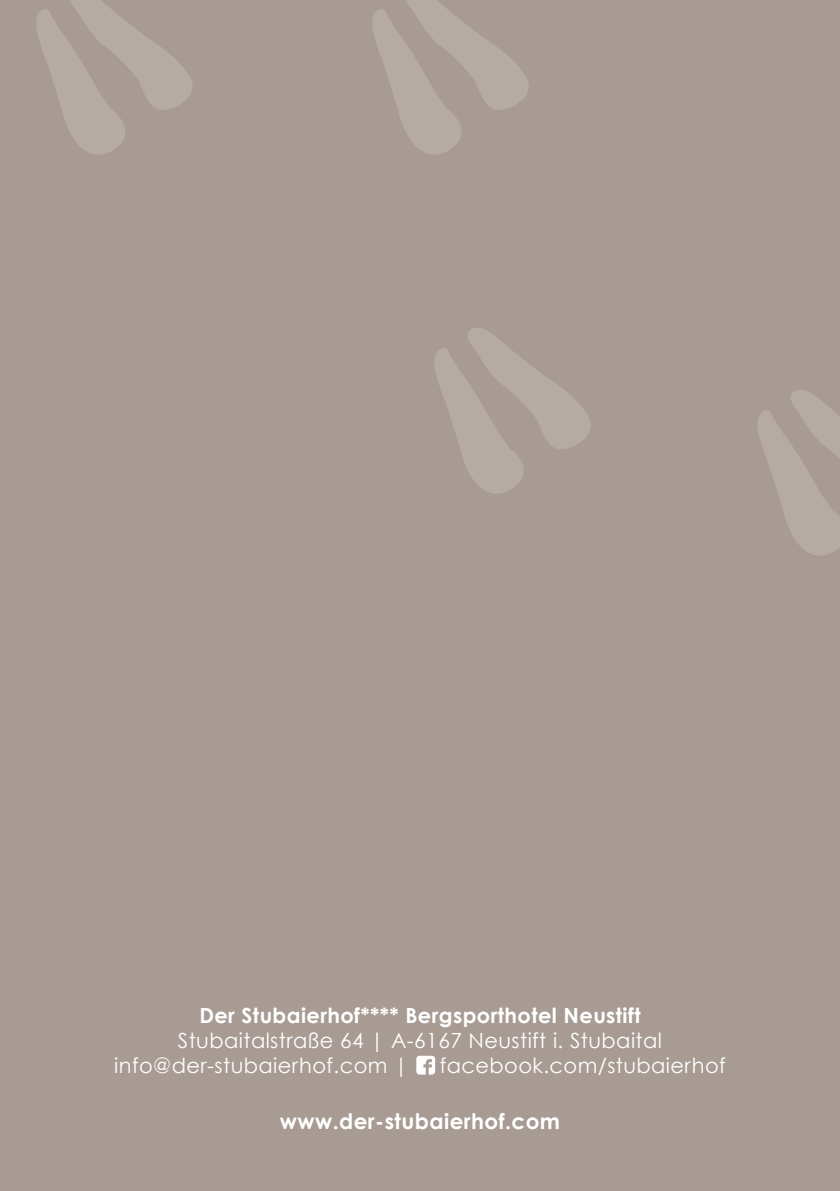
<style>
.page{position:relative;width:840px;height:1191px;background:#fff}
.page>*{position:absolute;margin:0;border:0;box-sizing:border-box;transform-origin:0 0}
.t1{font:700 21.4px "Century Gothic";letter-spacing:.02em;color:#fff}
.t2{font:21px/25px "Century Gothic";letter-spacing:.02em;color:#fff}
.t3{font:700 21px "Century Gothic";letter-spacing:.02em;color:#fff}
</style>
<div class="page">
<div style="left:0;top:0;width:839px;height:1191px;background:#a79b94"></div>
<svg style="left:416px;top:1055px;width:19px;height:19px"></svg>
<svg style="left:434px;top:328px;width:157px;height:166px"></svg>
<svg style="left:757px;top:390px;width:82px;height:166px"></svg>
<svg style="left:372px;top:0;width:157px;height:155px"></svg>
<svg style="left:36px;top:0;width:156px;height:155px"></svg>
<p class="t3" style="left:199px;top:1002px;width:442px">Der Stubaierhof**** Bergsporthotel Neustift</p>
<p class="t2" style="left:114px;top:1027px;width:549px;text-indent:64px">Stubaitalstraße 64 | A-6167 Neustift i. Stubaital info@der-stubaierhof.com |</p>
<p class="t2" style="left:439px;top:1053px;width:287px">facebook.com/stubaierhof</p>
<p class="t1" style="left:280px;top:1107px;width:281px">www.der-stubaierhof.com</p>
</div>
